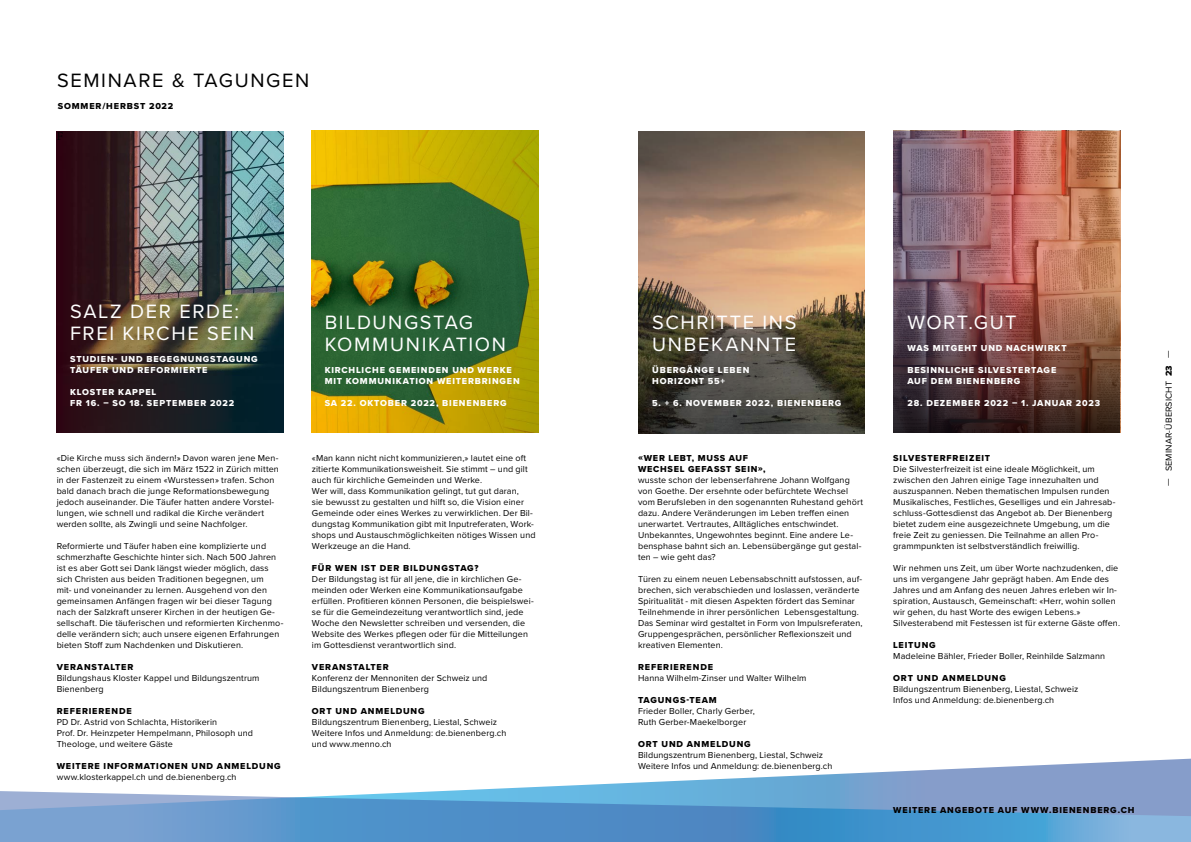
<style>
.page{position:relative;width:1191px;height:842px;background:#fff}
.page>*{position:absolute;margin:0;border:0;box-sizing:border-box;transform-origin:0 0}
.t1{font:20px/22px "Proxima Nova";letter-spacing:.08em;color:#fff}
.t2{font:20px "Proxima Nova";letter-spacing:.08em;color:#000}
.t3{font:12px "Minion Pro";color:#000}
.t4{font:9px/11px "Proxima Nova";letter-spacing:.01em;color:#000}
.t5{font:9px/11px "Proxima Nova Extrabld";letter-spacing:.095em;color:#fff}
.t6{font:9px/11px "Proxima Nova Extrabld";letter-spacing:.095em;color:#000}
.s1{font-family:"Proxima Nova Extrabld"}
</style>
<div class="page">
<svg style="left:445px;top:758px;width:746px;height:33px"></svg>
<svg style="left:0;top:791px;width:1191px;height:51px;background:#659dcf"></svg>
<img style="left:57px;top:131px;width:226px;height:302px">
<img style="left:893px;top:131px;width:227px;height:154px">
<img style="left:893px;top:285px;width:227px;height:148px">
<svg style="left:638px;top:131px;width:227px;height:302px;background:#866e57"></svg>
<svg style="left:312px;top:131px;width:227px;height:301px;background:#6e801d"></svg>
<h1 class="t2" style="left:57px;top:66px;width:254px">SEMINARE &amp; TAGUNGEN</h1>
<p class="t6" style="left:58px;top:101px;width:117px">SOMMER/HERBST 2022</p>
<h2 class="t3" style="left:57px;top:128px;width:8px">F</h2>
<h1 class="t1" style="left:70px;top:300px;width:185px">SALZ DER ERDE:<br>FREI KIRCHE SEIN</h1>
<p class="t5" style="left:70px;top:354px;width:189px">STUDIEN- UND BEGEGNUNGSTAGUNG<br>TÄUFER UND REFORMIERTE</p>
<p class="t5" style="left:70px;top:387px;width:165px">KLOSTER KAPPEL<br>FR 16. – SO 18. SEPTEMBER 2022</p>
<p class="t4" style="left:57px;top:452px;width:224px">«Die Kirche muss sich ändern!» Davon waren jene Men&shy;schen überzeugt, die sich im März 1522 in Zürich mitten in der Fastenzeit zu einem «Wurstessen» trafen. Schon bald danach brach die junge Reformationsbewegung jedoch auseinander. Die Täufer hatten andere Vorstel&shy;lungen, wie schnell und radikal die Kirche verändert werden sollte, als Zwingli und seine Nachfolger.</p>
<p class="t4" style="left:57px;top:540px;width:228px">Reformierte und Täufer haben eine komplizierte und schmerzhafte Geschichte hinter sich. Nach 500 Jahren ist es aber Gott sei Dank längst wieder möglich, dass sich Christen aus beiden Traditionen begegnen, um<br>mit- und voneinander zu lernen. Ausgehend von den gemeinsamen Anfängen fragen wir bei dieser Tagung nach der Salzkraft unserer Kirchen in der heutigen Ge&shy;sellschaft. Die täuferischen und reformierten Kirchenmo&shy;delle verändern sich; auch unsere eigenen Erfahrungen bieten Stoff zum Nachdenken und Diskutieren.</p>
<p class="t6" style="left:57px;top:662px;width:78px">VERANSTALTER</p>
<p class="t4" style="left:57px;top:672px;width:204px">Bildungshaus Kloster Kappel und Bildungszentrum<br>Bienenberg</p>
<p class="t6" style="left:57px;top:706px;width:76px">REFERIERENDE</p>
<p class="t4" style="left:57px;top:716px;width:198px">PD Dr. Astrid von Schlachta, Historikerin<br>Prof. Dr. Heinzpeter Hempelmann, Philosoph und<br>Theologe, und weitere Gäste</p>
<p class="t6" style="left:57px;top:761px;width:226px">WEITERE INFORMATIONEN UND ANMELDUNG</p>
<p class="t4" style="left:57px;top:771px;width:181px">www.klosterkappel.ch und de.bienenberg.ch</p>
<h1 class="t1" style="left:325px;top:311px;width:183px">BILDUNGSTAG<br>KOMMUNIKATION</h1>
<p class="t5" style="left:325px;top:365px;width:197px">KIRCHLICHE GEMEINDEN UND WERKE<br>MIT KOMMUNIKATION WEITERBRINGEN</p>
<p class="t5" style="left:325px;top:398px;width:183px">SA 22. OKTOBER 2022, BIENENBERG</p>
<p class="t4" style="left:312px;top:452px;width:225px">«Man kann nicht nicht kommunizieren,» lautet eine oft zitierte Kommunikationsweisheit. Sie stimmt – und gilt auch für kirchliche Gemeinden und Werke.<br>Wer will, dass Kommunikation gelingt, tut gut daran,<br>sie bewusst zu gestalten und hilft so, die Vision einer Gemeinde oder eines Werkes zu verwirklichen. Der Bil&shy;dungstag Kommunikation gibt mit Inputreferaten, Work&shy;shops und Austauschmöglichkeiten nötiges Wissen und Werkzeuge an die Hand.</p>
<p class="t6" style="left:312px;top:563px;width:168px">FÜR WEN IST DER BILDUNGSTAG?</p>
<p class="t4" style="left:312px;top:573px;width:223px">Der Bildungstag ist für all jene, die in kirchlichen Ge&shy;meinden oder Werken eine Kommunikationsaufgabe erfüllen. Profitieren können Personen, die beispielswei&shy;se für die Gemeindezeitung verantwortlich sind, jede Woche den Newsletter schreiben und versenden, die Website des Werkes pflegen oder für die Mitteilungen im Gottesdienst verantwortlich sind.</p>
<p class="t6" style="left:312px;top:662px;width:78px">VERANSTALTER</p>
<p class="t4" style="left:312px;top:672px;width:177px">Konferenz der Mennoniten der Schweiz und<br>Bildungszentrum Bienenberg</p>
<p class="t6" style="left:312px;top:706px;width:114px">ORT UND ANMELDUNG</p>
<p class="t4" style="left:312px;top:716px;width:196px">Bildungszentrum Bienenberg, Liestal, Schweiz<br>Weitere Infos und Anmeldung: de.bienenberg.ch und www.menno.ch</p>
<h1 class="t1" style="left:652px;top:311px;width:146px">SCHRITTE INS<br>UNBEKANNTE</h1>
<p class="t5" style="left:652px;top:365px;width:99px">ÜBERGÄNGE LEBEN<br>HORIZONT 55+</p>
<p class="t5" style="left:652px;top:398px;width:191px">5. + 6. NOVEMBER 2022, BIENENBERG</p>
<p class="t6" style="left:638px;top:453px;width:129px">«WER LEBT, MUSS AUF<br>WECHSEL GEFASST SEIN»,</p>
<p class="t4" style="left:638px;top:474px;width:227px">wusste schon der lebenserfahrene Johann Wolfgang von Goethe. Der ersehnte oder befürchtete Wechsel vom Berufsleben in den sogenannten Ruhestand gehört dazu. Andere Veränderungen im Leben treffen einen unerwartet. Vertrautes, Alltägliches entschwindet.<br>Unbekanntes, Ungewohntes beginnt. Eine andere Le&shy;bensphase bahnt sich an. Lebensübergänge gut gestal&shy;ten – wie geht das?</p>
<p class="t4" style="left:638px;top:573px;width:226px">Türen zu einem neuen Lebensabschnitt aufstossen, auf&shy;brechen, sich verabschieden und loslassen, veränderte Spiritualität - mit diesen Aspekten fördert das Seminar Teilnehmende in ihrer persönlichen Lebensgestaltung.<br>Das Seminar wird gestaltet in Form von Impulsreferaten, Gruppengesprächen, persönlicher Reflexionszeit und kreativen Elementen.</p>
<p class="t6" style="left:638px;top:662px;width:76px">REFERIERENDE</p>
<p class="t4" style="left:638px;top:672px;width:170px">Hanna Wilhelm-Zinser und Walter Wilhelm</p>
<p class="t6" style="left:638px;top:695px;width:80px">TAGUNGS-TEAM</p>
<p class="t4" style="left:638px;top:705px;width:118px">Frieder Boller, Charly Gerber,<br>Ruth Gerber-Maekelborger</p>
<p class="t6" style="left:638px;top:739px;width:114px">ORT UND ANMELDUNG</p>
<p class="t4" style="left:638px;top:749px;width:196px">Bildungszentrum Bienenberg, Liestal, Schweiz<br>Weitere Infos und Anmeldung: de.bienenberg.ch</p>
<h1 class="t1" style="left:907px;top:311px;width:111px">WORT.GUT</h1>
<p class="t5" style="left:907px;top:343px;width:161px">WAS MITGEHT UND NACHWIRKT</p>
<p class="t5" style="left:907px;top:365px;width:150px">BESINNLICHE SILVESTERTAGE<br>AUF DEM BIENENBERG</p>
<p class="t5" style="left:907px;top:398px;width:194px">28. DEZEMBER 2022 – 1. JANUAR 2023</p>
<p class="t6" style="left:893px;top:453px;width:98px">SILVESTERFREIZEIT</p>
<p class="t4" style="left:893px;top:463px;width:224px">Die Silvesterfreizeit ist eine ideale Möglichkeit, um zwischen den Jahren einige Tage innezuhalten und auszuspannen. Neben thematischen Impulsen runden Musikalisches, Festliches, Geselliges und ein Jahresab&shy;schluss-Gottesdienst das Angebot ab. Der Bienenberg bietet zudem eine ausgezeichnete Umgebung, um die freie Zeit zu geniessen. Die Teilnahme an allen Pro&shy;grammpunkten ist selbstverständlich freiwillig.</p>
<p class="t4" style="left:893px;top:562px;width:228px">Wir nehmen uns Zeit, um über Worte nachzudenken, die uns im vergangene Jahr geprägt haben. Am Ende des Jahres und am Anfang des neuen Jahres erleben wir In&shy;spiration, Austausch, Gemeinschaft: «Herr, wohin sollen wir gehen, du hast Worte des ewigen Lebens.» Silvesterabend mit Festessen ist für externe Gäste offen.</p>
<p class="t6" style="left:893px;top:639px;width:44px">LEITUNG</p>
<p class="t4" style="left:893px;top:650px;width:213px">Madeleine Bähler, Frieder Boller, Reinhilde Salzmann</p>
<p class="t6" style="left:893px;top:672px;width:114px">ORT UND ANMELDUNG</p>
<p class="t4" style="left:893px;top:683px;width:187px">Bildungszentrum Bienenberg, Liestal, Schweiz<br>Infos und Anmeldung: de.bienenberg.ch</p>
<p class="t6" style="left:893px;top:805px;width:243px">WEITERE ANGEBOTE AUF WWW.BIENENBERG.CH</p>
<p class="t4" style="left:1163px;top:486px;width:137px;rotate:-90deg">— SEMINAR-ÜBERSICHT <span class="s1">23</span> —</p>
</div>
